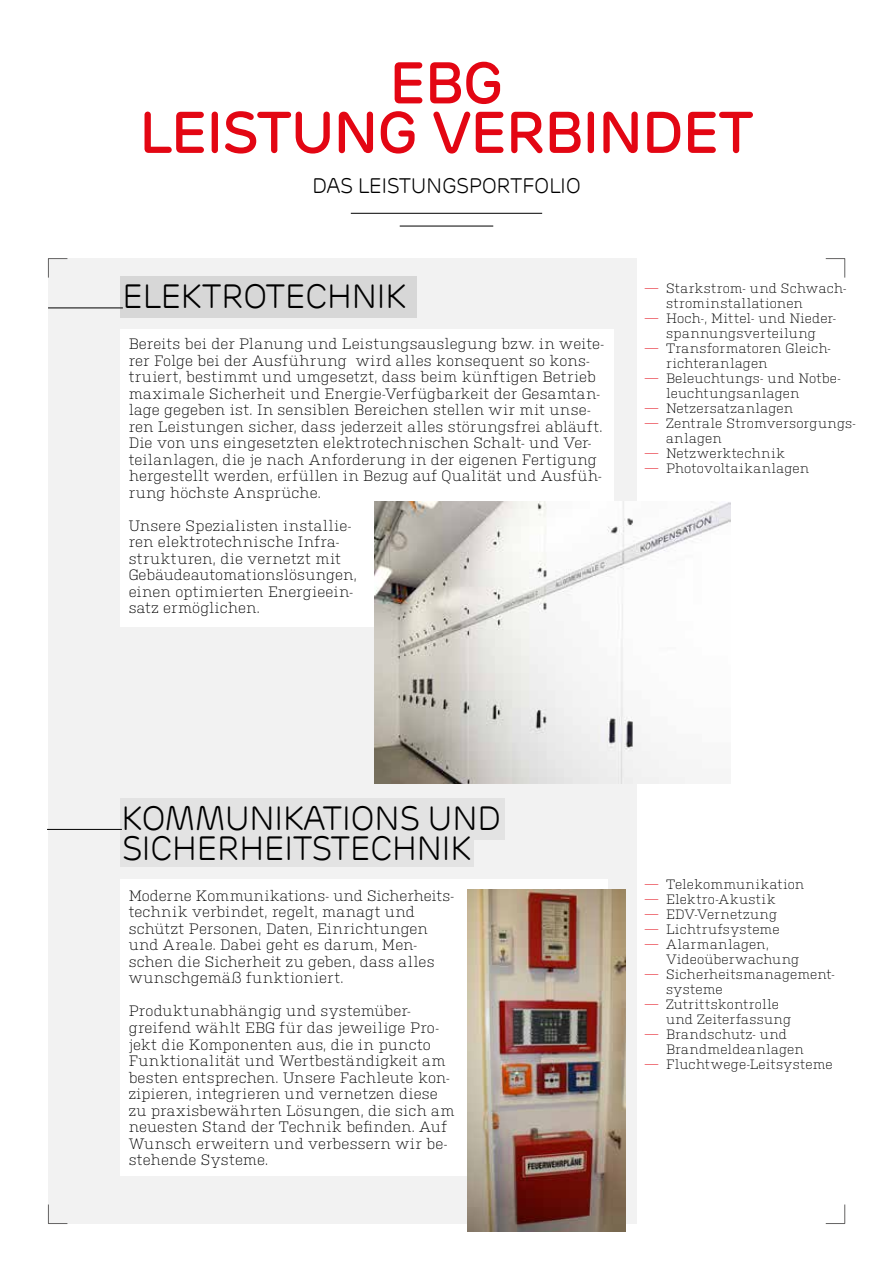
<style>
.page{position:relative;width:893px;height:1263px;background:#fff}
.page>*{position:absolute;margin:0;border:0;box-sizing:border-box;transform-origin:0 0}
.t1{font:500 58.5px/49.5px "Rubrik";letter-spacing:-.02em;color:#e30613;text-align:center}
.t2{font:300 33.6px/30px "Rubrik";letter-spacing:-.02em;color:#000}
.t3{font:300 21px "Rubrik";letter-spacing:-.02em;color:#000}
.t4{font:300 15px/16.5px "Kulturista";letter-spacing:.01em;color:#000}
.t5{font:300 13.5px/15px "Kulturista";letter-spacing:.015em;color:#000}
.s1{color:#e30613}
</style>
<div class="page">
<div style="left:48px;top:258px;width:588px;height:966px;background:#f2f2f2"></div>
<hr style="left:351px;top:213px;width:191px;height:1px;background:#000">
<hr style="left:400px;top:226px;width:93px;height:1px;background:#000">
<div style="left:120px;top:276px;width:297px;height:42px;background:#d7d7d7"></div>
<hr style="left:48px;top:308px;width:75px;height:1px;background:#000">
<div style="left:120px;top:329px;width:493px;height:297px;background:#fff"></div>
<svg style="left:48px;top:258px;width:20px;height:20px"></svg>
<svg style="left:825px;top:258px;width:20px;height:20px"></svg>
<svg style="left:48px;top:1204px;width:20px;height:20px"></svg>
<svg style="left:825px;top:1204px;width:20px;height:20px"></svg>
<div style="left:120px;top:879px;width:488px;height:297px;background:#fff"></div>
<img style="left:467px;top:889px;width:159px;height:342px">
<div style="left:120px;top:798px;width:385px;height:41px;background:#e3e3e3"></div>
<div style="left:120px;top:825px;width:354px;height:42px;background:#e3e3e3"></div>
<hr style="left:47px;top:829px;width:75px;height:1px;background:#000">
<img style="left:374px;top:502px;width:357px;height:281px">
<h1 class="t1" style="left:139px;top:58px;width:616px">EBG<br>LEISTUNG VERBINDET</h1>
<h3 class="t3" style="left:312px;top:173px;width:270px">DAS LEISTUNGSPORTFOLIO</h3>
<h2 class="t2" style="left:122px;top:281px;width:286px">ELEKTROTECHNIK</h2>
<p class="t4" style="left:129px;top:334px;width:477px">Bereits bei der Planung und Leistungsauslegung bzw. in weite&shy;rer Folge bei der Ausführung wird alles konsequent so kons&shy;truiert, bestimmt und umgesetzt, dass beim künftigen Betrieb maximale Sicherheit und Energie-Verfügbarkeit der Gesamtan&shy;lage gegeben ist. In sensiblen Bereichen stellen wir mit unse&shy;ren Leistungen sicher, dass jederzeit alles störungsfrei abläuft.<br>Die von uns eingesetzten elektrotechnischen Schalt- und Ver&shy;teilanlagen, die je nach Anforderung in der eigenen Fertigung hergestellt werden, erfüllen in Bezug auf Qualität und Ausfüh&shy;rung höchste Ansprüche.</p>
<p class="t4" style="left:129px;top:516px;width:230px">Unsere Spezialisten installie&shy;ren elektrotechnische Infra&shy;strukturen, die vernetzt mit<br>Gebäudeautomationslösungen, einen optimierten Energieein&shy;satz ermöglichen.</p>
<p class="t5" style="left:666px;top:280px;width:182px;text-indent:-21px"><span class="s1">—</span> Starkstrom- und Schwach&shy;strominstallationen</p>
<p class="t5" style="left:645px;top:310px;width:193px;text-align:center"><span class="s1">—</span> Hoch-, Mittel- und Nieder&shy;spannungsverteilung</p>
<p class="t5" style="left:666px;top:340px;width:166px;text-indent:-21px"><span class="s1">—</span> Transformatoren Gleich&shy;richteranlagen</p>
<p class="t5" style="left:666px;top:370px;width:176px;text-indent:-21px"><span class="s1">—</span> Beleuchtungs- und Notbe&shy;leuchtungsanlagen</p>
<p class="t5" style="left:645px;top:400px;width:150px"><span class="s1">—</span> Netzersatzanlagen</p>
<p class="t5" style="left:666px;top:415px;width:191px;text-indent:-21px"><span class="s1">—</span> Zentrale Stromversorgungs&shy;anlagen</p>
<p class="t5" style="left:645px;top:445px;width:142px"><span class="s1">—</span> Netzwerktechnik</p>
<p class="t5" style="left:645px;top:460px;width:166px"><span class="s1">—</span> Photovoltaikanlagen</p>
<h2 class="t2" style="left:121px;top:803px;width:382px">KOMMUNIKATIONS UND<br>SICHERHEITSTECHNIK</h2>
<p class="t4" style="left:129px;top:886px;width:327px">Moderne Kommunikations- und Sicherheits&shy;technik verbindet, regelt, managt und schützt Personen, Daten, Einrichtungen und Areale. Dabei geht es darum, Men&shy;schen die Sicherheit zu geben, dass alles wunschgemäß funktioniert.</p>
<p class="t4" style="left:129px;top:1002px;width:327px">Produktunabhängig und systemüber&shy;greifend wählt EBG für das jeweilige Pro&shy;jekt die Komponenten aus, die in puncto Funktionalität und Wertbeständigkeit am besten entsprechen. Unsere Fachleute kon&shy;zipieren, integrieren und vernetzen diese zu praxisbewährten Lösungen, die sich am neuesten Stand der Technik befinden. Auf Wunsch erweitern und verbessern wir be&shy;stehende Systeme.</p>
<p class="t5" style="left:645px;top:875px;width:161px"><span class="s1">—</span> Telekommunikation</p>
<p class="t5" style="left:645px;top:890px;width:132px"><span class="s1">—</span> Elektro-Akustik</p>
<p class="t5" style="left:645px;top:905px;width:134px"><span class="s1">—</span> EDV-Vernetzung</p>
<p class="t5" style="left:645px;top:920px;width:136px"><span class="s1">—</span> Lichtrufsysteme</p>
<p class="t5" style="left:666px;top:935px;width:134px;text-indent:-21px"><span class="s1">—</span> Alarmanlagen,<br>Videoüberwachung</p>
<p class="t5" style="left:666px;top:965px;width:170px;text-indent:-21px"><span class="s1">—</span> Sicherheitsmanagement&shy;systeme</p>
<p class="t5" style="left:666px;top:995px;width:126px;text-indent:-21px"><span class="s1">—</span> Zutrittskontrolle und Zeiterfassung</p>
<p class="t5" style="left:666px;top:1025px;width:139px;text-indent:-21px"><span class="s1">—</span> Brandschutz- und<br>Brandmeldeanlagen</p>
<p class="t5" style="left:645px;top:1055px;width:189px"><span class="s1">—</span> Fluchtwege-Leitsysteme</p>
</div>
